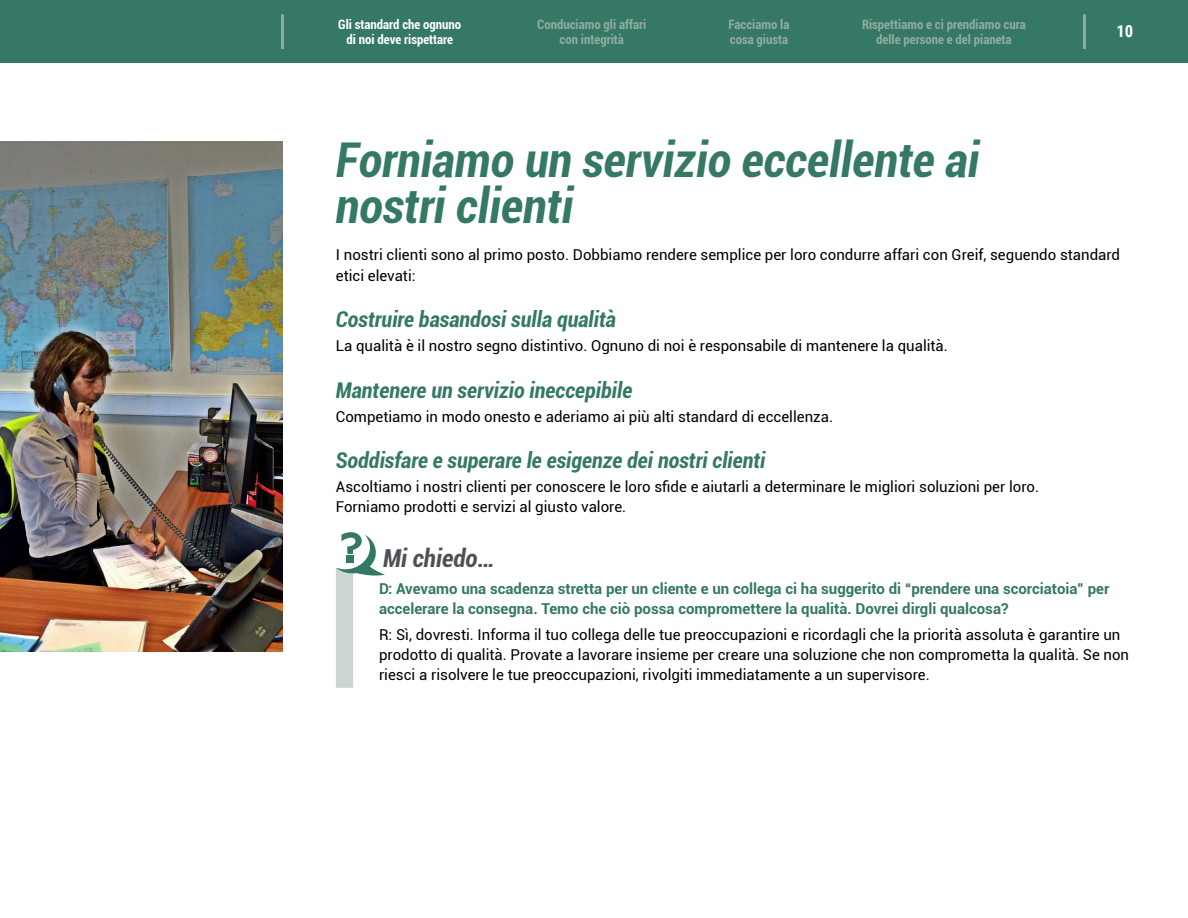
<style>
.page{position:relative;width:1188px;height:918px;background:#fff}
.page>*{position:absolute;margin:0;border:0;box-sizing:border-box;transform-origin:0 0}
.t1{font:italic 700 condensed 48px/45.8px "Roboto";color:#347865}
.t2{font:italic 700 condensed 24.75px "Roboto";color:#4d5156}
.t3{font:italic 700 condensed 21.75px "Roboto";color:#347865}
.t4{font:700 16.65px "Roboto Condensed";color:#fff}
.t5{font:15px/20.2px "Roboto";color:#000}
.t6{font:700 15px/20.2px "Roboto";color:#347865}
.t7{font:700 condensed 12.9px/14.2px "Roboto";color:#92aca1;text-align:center}
.t8{font:700 condensed 12.9px/14.2px "Roboto";color:#fff;text-align:center}
</style>
<div class="page">
<div style="left:0;top:0;width:1188px;height:63px;background:#347865"></div>
<hr style="left:1083px;top:14px;width:3px;height:35px;background:#92aca1">
<hr style="left:281px;top:14px;width:3px;height:35px;background:#92aca1">
<svg style="left:336px;top:532px;width:49px;height:156px"></svg>
<img style="left:0;top:142px;width:282px;height:509px">
<p class="t8" style="left:338px;top:17px;width:125px">Gli standard che ognuno di noi deve rispettare</p>
<p class="t7" style="left:537px;top:17px;width:111px">Conduciamo gli affari con integrità</p>
<p class="t7" style="left:729px;top:17px;width:62px;text-align:left">Facciamo la cosa giusta</p>
<p class="t7" style="left:862px;top:17px;width:165px">Rispettiamo e ci prendiamo cura delle persone e del pianeta</p>
<p class="t4" style="left:1116px;top:19px;width:18px">10</p>
<h1 class="t1" style="left:336px;top:136px;width:645px">Forniamo un servizio eccellente ai nostri clienti</h1>
<p class="t5" style="left:336px;top:244px;width:786px">I nostri clienti sono al primo posto. Dobbiamo rendere semplice per loro condurre affari con Greif, seguendo standard etici elevati:</p>
<h3 class="t3" style="left:336px;top:304px;width:282px">Costruire basandosi sulla qualità</h3>
<p class="t5" style="left:336px;top:335px;width:614px">La qualità è il nostro segno distintivo. Ognuno di noi è responsabile di mantenere la qualità.</p>
<h3 class="t3" style="left:336px;top:375px;width:298px">Mantenere un servizio ineccepibile</h3>
<p class="t5" style="left:336px;top:406px;width:499px">Competiamo in modo onesto e aderiamo ai più alti standard di eccellenza.</p>
<h3 class="t3" style="left:336px;top:445px;width:431px">Soddisfare e superare le esigenze dei nostri clienti</h3>
<p class="t5" style="left:336px;top:476px;width:705px">Ascoltiamo i nostri clienti per conoscere le loro sfide e aiutarli a determinare le migliori soluzioni per loro.<br>Forniamo prodotti e servizi al giusto valore.</p>
<h2 class="t2" style="left:383px;top:541px;width:113px">Mi chiedo…</h2>
<p class="t6" style="left:379px;top:578px;width:732px">D: Avevamo una scadenza stretta per un cliente e un collega ci ha suggerito di “prendere una scorciatoia” per accelerare la consegna. Temo che ciò possa compromettere la qualità. Dovrei dirgli qualcosa?</p>
<p class="t5" style="left:379px;top:624px;width:752px">R: Sì, dovresti. Informa il tuo collega delle tue preoccupazioni e ricordagli che la priorità assoluta è garantire un prodotto di qualità. Provate a lavorare insieme per creare una soluzione che non comprometta la qualità. Se non riesci a risolvere le tue preoccupazioni, rivolgiti immediatamente a un supervisore.</p>
</div>
